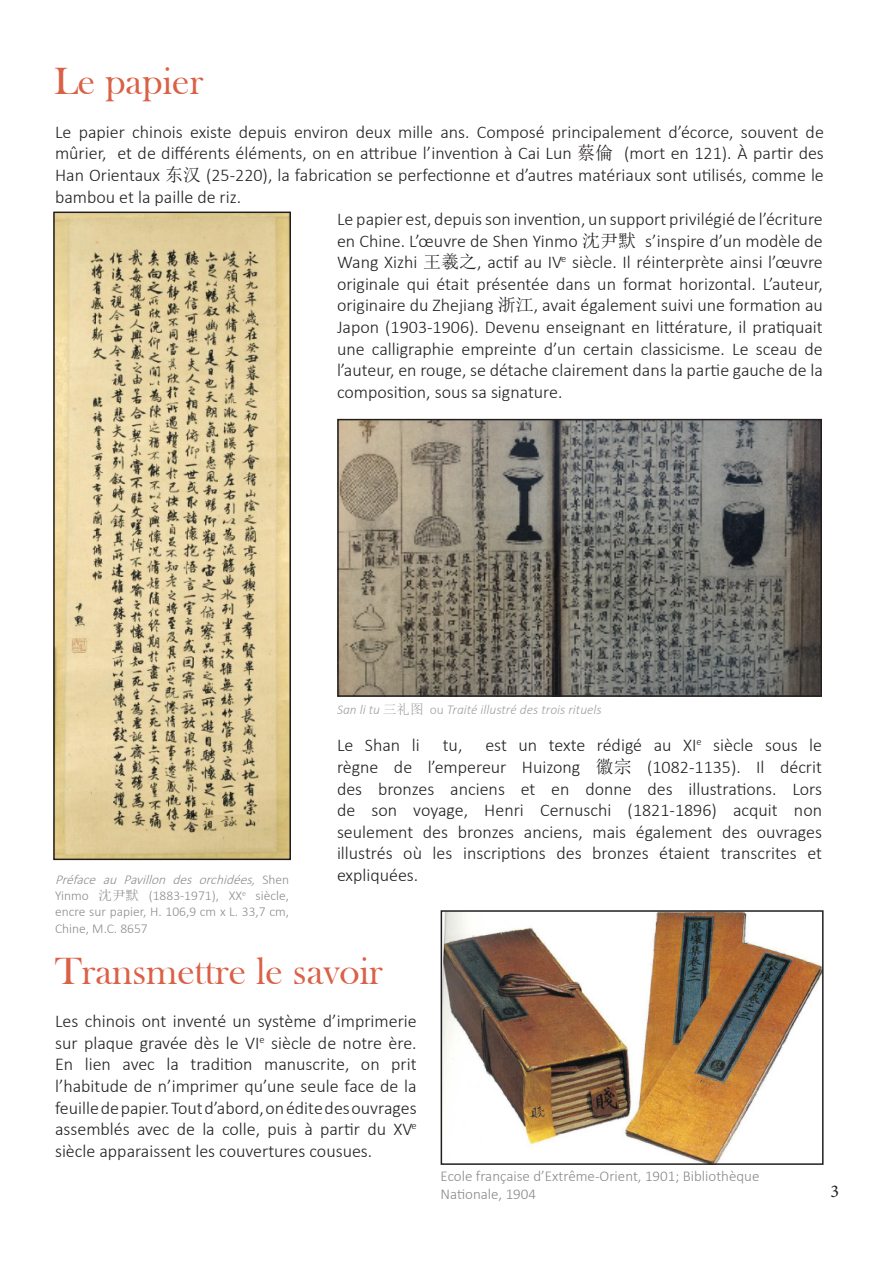
<style>
.page{position:relative;width:893px;height:1263px;background:#fff}
.page>*{position:absolute;margin:0;border:0;box-sizing:border-box;transform-origin:0 0}
.t1{font:39px "Bask Old Face";color:#da6046}
.Texte{font:300 18px/21.6px "Calibri";color:#231f20;text-align:justify}
.t2{font:18px "Minion Pro";color:#231f20}
.Légendes{font:300 15px/18px "Calibri";color:#878a8a}
.t3{font:300 13.5px/16.2px "Calibri";color:#6f7373;text-align:justify}
.t4{font:italic 300 13.5px "Calibri";color:#878a8a}
.s1{font-family:"Sim Sun";font-weight:400}
.s2{font-style:italic}
.s3{font-family:"Sim Sun";font-weight:400;font-style:normal}
.s4{font-style:normal}
</style>
<div class="page">
<img style="left:340px;top:422px;width:479px;height:272px">
<div style="left:337px;top:419px;width:485px;height:278px;border:2px solid #231f20"></div>
<img style="left:444px;top:913px;width:377px;height:249px">
<div style="left:441px;top:910px;width:383px;height:255px;border:2px solid #231f20"></div>
<img style="left:56px;top:215px;width:232px;height:642px">
<div style="left:53px;top:212px;width:238px;height:648px;border:2px solid #231f20"></div>
<p class="t1" style="left:54px;top:59px;width:151px">Le papier</p>
<p class="Texte" style="left:55px;top:121px;width:770px">Le papier chinois existe depuis environ deux mille ans. Composé principalement d’écorce, souvent de mûrier, et de différents éléments, on en attribue l’invention à Cai Lun <span class="s1">蔡倫</span> (mort en 121). À partir des Han Orientaux <span class="s1">东汉</span> (25-220), la fabrication se perfectionne et d’autres matériaux sont utilisés, comme le bambou et la paille de riz.</p>
<p class="Texte" style="left:337px;top:208px;width:487px">Le papier est, depuis son invention, un support privilégié de l’écriture en Chine. L’œuvre de Shen Yinmo <span class="s1">沈尹默</span> s’inspire d’un modèle de Wang Xizhi <span class="s1">王羲之</span>, actif au IV<sup>e</sup> siècle. Il réinterprète ainsi l’œuvre originale qui était présentée dans un format horizontal. L’auteur, originaire du Zhejiang <span class="s1">浙江</span>, avait également suivi une formation au Japon (1903-1906). Devenu enseignant en littérature, il pratiquait une calligraphie empreinte d’un certain classicisme. Le sceau de l’auteur, en rouge, se détache clairement dans la partie gauche de la composition, sous sa signature.</p>
<p class="t3" style="left:55px;top:871px;width:236px"><span class="s2">Préface au Pavillon des orchidées,</span> S h e n Yinmo <span class="s1">沈尹默</span> (1883-1971), XX<sup>e</sup> siècle, encre sur papier, H. 106,9 cm x L. 33,7 cm, Chine, M.C. 8657</p>
<p class="t4" style="left:337px;top:701px;width:266px">San li tu <span class="s3">三礼图</span> <span class="s4">ou</span> Traité illustré des trois rituels</p>
<p class="Texte" style="left:337px;top:734px;width:84px">Le Shan li</p>
<p class="Texte" style="left:443px;top:734px;width:21px">tu,</p>
<p class="Texte" style="left:337px;top:734px;width:487px;text-indent:148px">est un texte rédigé au XI<sup>e</sup> siècle sous le règne de l’empereur Huizong <span class="s1">徽宗</span> (1082-1135). Il décrit des bronzes anciens et en donne des illustrations. Lors de son voyage, Henri Cernuschi (1821-1896) acquit non seulement des bronzes anciens, mais également des ouvrages illustrés où les inscriptions des bronzes étaient transcrites et expliquées.</p>
<p class="t1" style="left:55px;top:950px;width:329px">Transmettre le savoir</p>
<p class="Texte" style="left:55px;top:1010px;width:363px">Les chinois ont inventé un système d’imprimerie sur plaque gravée dès le VI<sup>e</sup> siècle de notre ère.<br>En lien avec la tradition manuscrite, on prit l’habitude de n’imprimer qu’une seule face de la feuille de papier. Tout d’abord, on édite des ouvrages assemblés avec de la colle, puis à partir du XV<sup>e </sup>siècle apparaissent les couvertures cousues.</p>
<p class="Légendes" style="left:441px;top:1166px;width:320px">Ecole française d’Extrême-Orient, 1901; Bibliothèque<br>Nationale, 1904</p>
<p class="t2" style="left:830px;top:1179px;width:10px">3</p>
</div>
